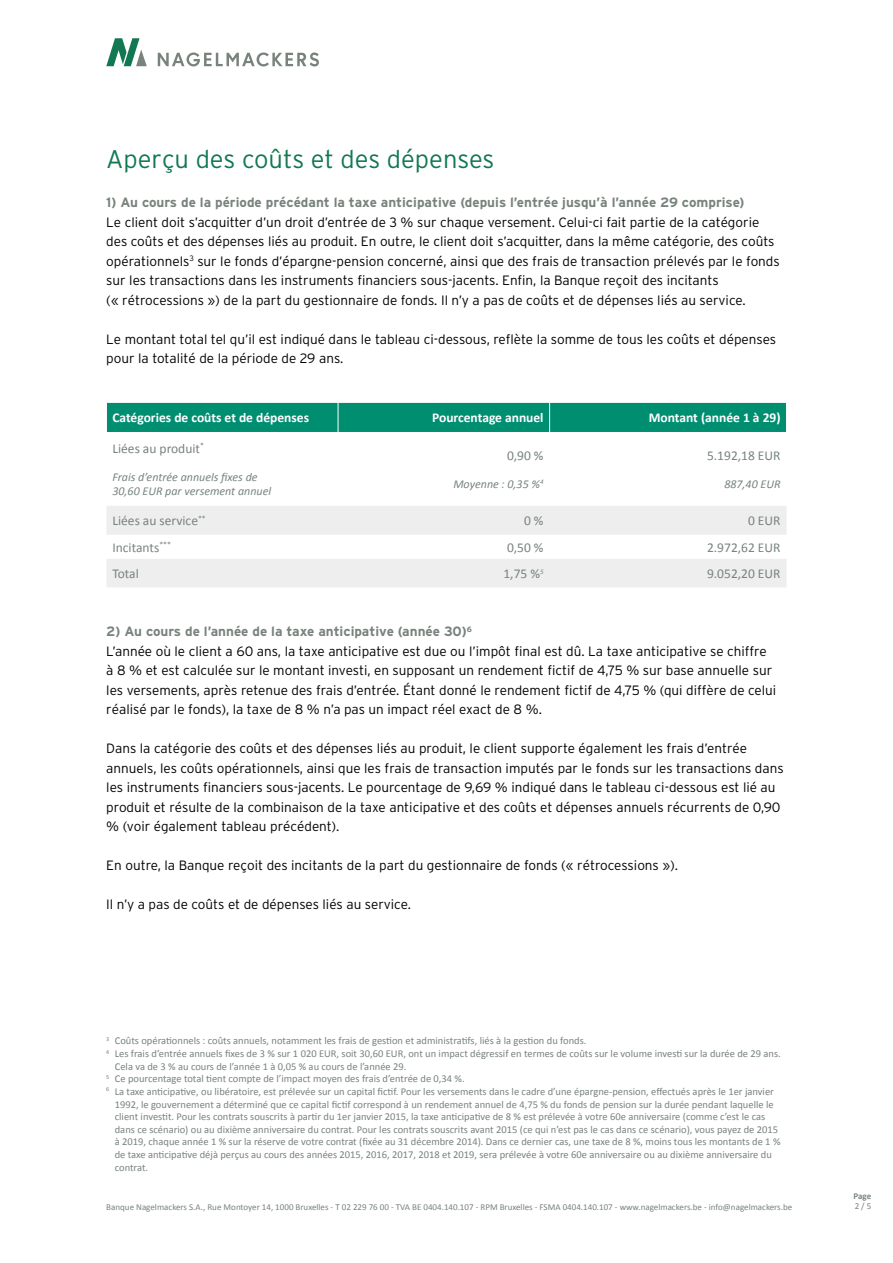
<style>
.page{position:relative;width:893px;height:1263px;background:#fff}
.page>*{position:absolute;margin:0;border:0;box-sizing:border-box;transform-origin:0 0}
.t1{font:300 25.5px "Interstate";color:#127852}
.t2{font:300 13.5px/19.5px "Interstate";color:#000}
.t3{font:13.5px "Calibri";color:#77847d}
.t4{font:700 13.5px "Interstate";color:#78837c}
.t5{font:700 13.5px "Calibri";color:#fff}
.t6{font:italic 12px/14.1px "Calibri";color:#77847d}
.t7{font:10.5px "Calibri";color:#78837c}
.t8{font:9px "Calibri";color:#78837c}
.t9{font:700 9px "Calibri";color:#78837c}
.s1{font-weight:700;color:#78837c}
</style>
<div class="page">
<div style="left:107px;top:403px;width:679px;height:29px;background:#008e71"></div>
<svg style="left:107px;top:506px;width:679px;height:81px;fill:#eee"></svg>
<hr style="left:338px;top:402px;width:1px;height:30px;background:#fff">
<hr style="left:549px;top:402px;width:1px;height:30px;background:#fff">
<svg style="left:106px;top:38px;width:41px;height:28px"></svg>
<svg style="left:158px;top:52px;width:161px;height:14px"></svg>
<h1 class="t1" style="left:106px;top:144px;width:390px">Aperçu des coûts et des dépenses</h1>
<p class="t4" style="left:106px;top:194px;width:640px">1) Au cours de la période précédant la taxe anticipative (depuis l’entrée jusqu’à l’année 29 comprise)</p>
<p class="t2" style="left:106px;top:212px;width:675px">Le client doit s’acquitter d’un droit d’entrée de 3 % sur chaque versement. Celui-ci fait partie de la catégorie des coûts et des dépenses liés au produit. En outre, le client doit s’acquitter, dans la même catégorie, des coûts opérationnels<sup>3</sup> sur le fonds d’épargne-pension concerné, ainsi que des frais de transaction prélevés par le fonds sur les transactions dans les instruments financiers sous-jacents. Enfin, la Banque reçoit des incitants<br>(« rétrocessions ») de la part du gestionnaire de fonds. Il n’y a pas de coûts et de dépenses liés au service.</p>
<p class="t2" style="left:106px;top:329px;width:671px">Le montant total tel qu’il est indiqué dans le tableau ci-dessous, reflète la somme de tous les coûts et dépenses pour la totalité de la période de 29 ans.</p>
<p class="t5" style="left:112px;top:409px;width:198px">Catégories de coûts et de dépenses</p>
<p class="t5" style="left:432px;top:409px;width:113px">Pourcentage annuel</p>
<p class="t5" style="left:649px;top:409px;width:133px">Montant (année 1 à 29)</p>
<p class="t3" style="left:112px;top:440px;width:93px">Liées au produit<sup>*</sup></p>
<p class="t6" style="left:112px;top:469px;width:160px">Frais d’entrée annuels fixes de<br>30,60 EUR par versement annuel</p>
<p class="t3" style="left:507px;top:447px;width:38px">0,90 %</p>
<p class="t6" style="left:453px;top:477px;width:92px">Moyenne : 0,35 %<sup>4</sup></p>
<p class="t3" style="left:707px;top:447px;width:75px">5.192,18 EUR</p>
<p class="t6" style="left:724px;top:477px;width:58px">887,40 EUR</p>
<p class="t3" style="left:112px;top:512px;width:95px">Liées au service<sup>**</sup></p>
<p class="t3" style="left:524px;top:512px;width:21px">0%</p>
<p class="t3" style="left:748px;top:512px;width:34px">0 EUR</p>
<p class="t3" style="left:112px;top:539px;width:60px">Incitants<sup>***</sup></p>
<p class="t3" style="left:507px;top:539px;width:38px">0,50 %</p>
<p class="t3" style="left:707px;top:539px;width:75px">2.972,62 EUR</p>
<p class="t3" style="left:112px;top:565px;width:28px">Total</p>
<p class="t3" style="left:503px;top:565px;width:42px">1,75 %<sup>5</sup></p>
<p class="t3" style="left:707px;top:565px;width:75px">9.052,20 EUR</p>
<p class="t2" style="left:106px;top:622px;width:671px"><span class="s1">2) Au cours de l’année de la taxe anticipative (année 30)</span><sup>6<br></sup>L’année où le client a 60 ans, la taxe anticipative est due ou l’impôt final est dû. La taxe anticipative se chiffre à 8 % et est calculée sur le montant investi, en supposant un rendement fictif de 4,75 % sur base annuelle sur les versements, après retenue des frais d’entrée. Étant donné le rendement fictif de 4,75 % (qui diffère de celui réalisé par le fonds), la taxe de 8 % n’a pas un impact réel exact de 8 %.</p>
<p class="t2" style="left:106px;top:739px;width:679px">Dans la catégorie des coûts et des dépenses liés au produit, le client supporte également les frais d’entrée annuels, les coûts opérationnels, ainsi que les frais de transaction imputés par le fonds sur les transactions dans les instruments financiers sous-jacents. Le pourcentage de 9,69 % indiqué dans le tableau ci-dessous est lié au produit et résulte de la combinaison de la taxe anticipative et des coûts et dépenses annuels récurrents de 0,90 % (voir également tableau précédent).</p>
<p class="t2" style="left:106px;top:856px;width:573px">En outre, la Banque reçoit des incitants de la part du gestionnaire de fonds (« rétrocessions »).</p>
<p class="t2" style="left:106px;top:895px;width:306px">Il n’y a pas de coûts et de dépenses liés au service.</p>
<p class="t7" style="left:106px;top:1034px;width:482px"><sup>3</sup> Coûts opérationnels : coûts annuels, notamment les frais de gestion et administratifs, liés à la gestion du fonds.</p>
<p class="t7" style="left:106px;top:1047px;width:676px"><sup>4</sup> Les frais d’entrée annuels fixes de 3 % sur 1 020 EUR, soit 30,60 EUR, ont un impact dégressif en termes de coûts sur le volume investi sur la durée de 29 ans.</p>
<p class="t7" style="left:115px;top:1059px;width:293px">Cela va de 3 % au cours de l’année 1 à 0,05 % au cours de l’année 29.</p>
<p class="t7" style="left:106px;top:1072px;width:360px"><sup>5</sup> Ce pourcentage total tient compte de l’impact moyen des frais d’entrée de 0,34 %.</p>
<p class="t7" style="left:106px;top:1085px;width:669px"><sup>6</sup> La taxe anticipative, ou libératoire, est prélevée sur un capital fictif. Pour les versements dans le cadre d’une épargne-pension, effectués après le 1er janvier</p>
<p class="t7" style="left:115px;top:1097px;width:660px">1992, le gouvernement a déterminé que ce capital fictif correspond à un rendement annuel de 4,75 % du fonds de pension sur la durée pendant laquelle le</p>
<p class="t7" style="left:115px;top:1110px;width:652px">client investit. Pour les contrats souscrits à partir du 1er janvier 2015, la taxe anticipative de 8 % est prélevée à votre 60e anniversaire (comme c’est le cas</p>
<p class="t7" style="left:115px;top:1122px;width:665px">dans ce scénario) ou au dixième anniversaire du contrat. Pour les contrats souscrits avant 2015 (ce qui n’est pas le cas dans ce scénario), vous payez de 2015</p>
<p class="t7" style="left:115px;top:1135px;width:667px">à 2019, chaque année 1 % sur la réserve de votre contrat (fixée au 31 décembre 2014). Dans ce dernier cas, une taxe de 8 %, moins tous les montants de 1 %</p>
<p class="t7" style="left:115px;top:1148px;width:659px">de taxe anticipative déjà perçus au cours des années 2015, 2016, 2017, 2018 et 2019, sera prélevée à votre 60e anniversaire ou au dixième anniversaire du</p>
<p class="t7" style="left:115px;top:1160px;width:35px">contrat.</p>
<p class="t9" style="left:854px;top:1190px;width:19px">Page</p>
<p class="t8" style="left:106px;top:1201px;width:687px">Banque Nagelmackers S.A., Rue Montoyer 14, 1000 Bruxelles - T 02 229 76 00 - TVA BE 0404.140.107 - RPM Bruxelles - FSMA 0404.140.107 - www.nagelmackers.be - info@nagelmackers.be</p>
<p class="t8" style="left:855px;top:1200px;width:18px">2 / 5</p>
</div>
